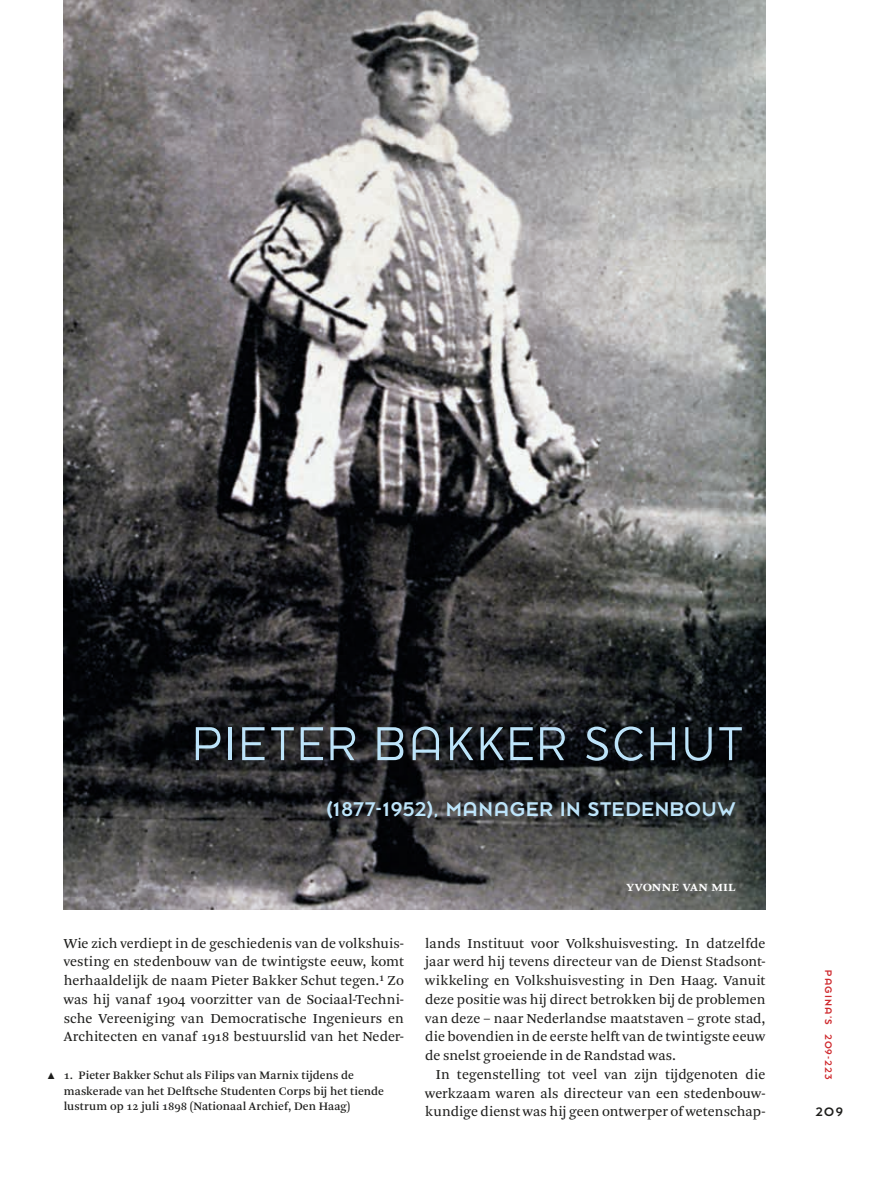
<style>
.page{position:relative;width:893px;height:1191px;background:#fff}
.page>*{position:absolute;margin:0;border:0;box-sizing:border-box;transform-origin:0 0}
.t1{font:52.5px "Dessau Pro Fein";letter-spacing:.005em;color:#bde4fa}
.t2{font:21.9px "Dessau Pro";letter-spacing:.025em;color:#bde4fa}
.t3{font:14.4px/18.8px "Arnhem Pro Blond";letter-spacing:.005em;color:#1d1d1b;text-align:justify}
.t4{font:600 14.4px "Arnhem Pro";letter-spacing:.01em;color:#fff}
.t5{font:13.5px "Dessau Pro";color:#1d1d1b}
.t6{font:12px/15.8px "Arnhem Pro";letter-spacing:.01em;color:#1d1d1b}
.t7{font:10.5px "Dessau Pro";letter-spacing:.11em;color:#cf292d}
.t8{font:9px "Mathematical Pi Six";color:#1d1d1b}
</style>
<div class="page">
<img style="left:64px;top:0;width:701px;height:910px">
<h1 class="t1" style="left:192px;top:716px;width:554px">PIETER BAKKER SCHUT</h1>
<h2 class="t2" style="left:326px;top:798px;width:411px">(1877-1952), MANAGER IN STEDENBOUW</h2>
<p class="t3" style="left:64px;top:933px;width:342px">Wie zich verdiept in de geschiedenis van de volkshuis&shy;vesting en stedenbouw van de twintigste eeuw, komt herhaaldelijk de naam Pieter Bakker Schut tegen.<sup>1</sup> Zo was hij vanaf 1904 voorzitter van de Sociaal-Techni&shy;sche Vereeniging van Democratische Ingenieurs en Architecten en vanaf 1918 bestuurslid van het Neder-</p>
<p class="t8" style="left:48px;top:1072px;width:9px">m</p>
<p class="t6" style="left:64px;top:1067px;width:322px">1. Pieter Bakker Schut als Filips van Marnix tijdens de maskerade van het Delftsche Studenten Corps bij het tiende lustrum op 12 juli 1898 (Nationaal Archief, Den Haag)</p>
<p class="t4" style="left:626px;top:877px;width:111px">Yvonne van Mil</p>
<p class="t3" style="left:425px;top:933px;width:342px">lands Instituut voor Volkshuisvesting. In datzelfde jaar werd hij tevens directeur van de Dienst Stadsont&shy;wikkeling en Volkshuisvesting in Den Haag. Vanuit deze positie was hij direct betrokken bij de problemen van deze – naar Nederlandse maatstaven – grote stad, die bovendien in de eerste helft van de twintigste eeuw de snelst groeiende in de Randstad was.</p>
<p class="t3" style="left:425px;top:1065px;width:342px;text-indent:11px">In tegenstelling tot veel van zijn tijdgenoten die werkzaam waren als directeur van een stedenbouw&shy;kundige dienst was hij geen ontwerper of wetenschap-</p>
<p class="t7" style="left:834px;top:970px;width:111px;rotate:90deg">PAGINA’S 209-223</p>
<p class="t5" style="left:815px;top:1105px;width:29px">209</p>
</div>
